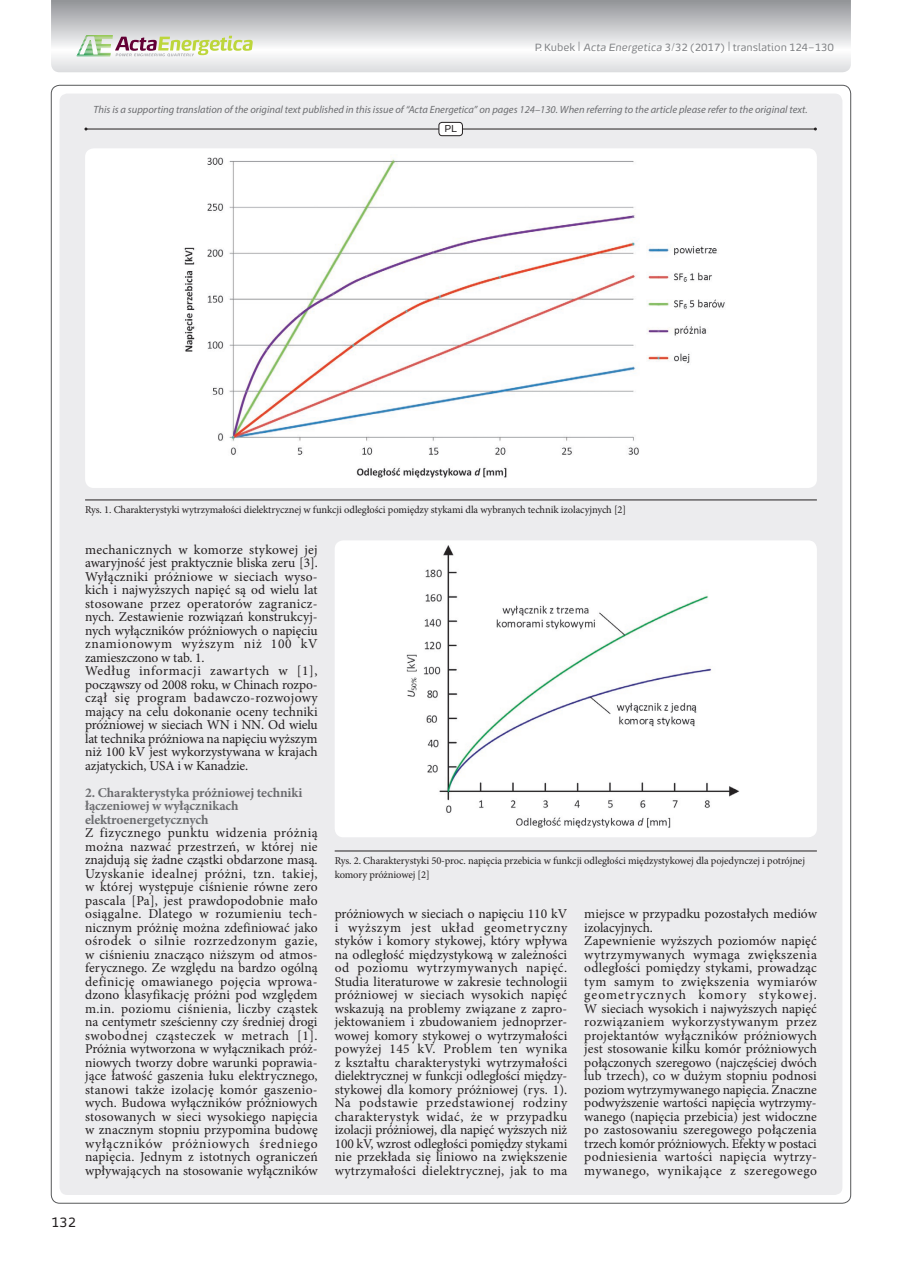
<style>
.page{position:relative;width:902px;height:1263px;background:#fff}
.page>*{position:absolute;margin:0;border:0;box-sizing:border-box;transform-origin:0 0}
.t1{font:13.5px/13.5px "Minion Pro";letter-spacing:.005em;color:#231f20}
.t2{font:700 13.5px/13.5px "Minion Pro";letter-spacing:-.01em;color:#6c6d70}
.t3{font:13.5px "Energa";color:#231f20}
.t4{font:10.5px/13.5px "Minion Pro";letter-spacing:-.01em;color:#231f20}
.t5{font:italic 10.5px "Myriad Pro";color:#6c6d70}
.t6{font:10.5px "Energa";letter-spacing:-.01em;color:#808285}
.t7{font:10.05px "Energa";color:#231f20}
.s1{font-size:13.5px}
.s2{font-style:italic}
</style>
<div class="page">
<svg style="left:51px;top:0;width:799px;height:72px"></svg>
<div style="left:60px;top:94px;width:782px;height:1101px;background:#ececee;border-radius:8px"></div>
<svg style="left:76px;top:35px;width:177px;height:21px"></svg>
<hr style="left:86px;top:129px;width:729px;height:1px;background:#231f20">
<div style="left:439px;top:122px;width:23px;height:14px;background:#fff;border-radius:3px"></div>
<div style="left:438px;top:122px;width:25px;height:14px;border:1px solid #231f20;border-radius:3px"></div>
<hr style="left:334px;top:851px;width:482px;height:1px;background:#231f20">
<hr style="left:85px;top:500px;width:731px;height:1px;background:#231f20">
<div style="left:85px;top:148px;width:731px;height:340px;background:#fff;border-radius:9px"></div>
<img style="left:184px;top:157px;width:541px;height:321px">
<div style="left:334px;top:540px;width:482px;height:297px;background:#fff;border-radius:9px"></div>
<img style="left:406px;top:545px;width:334px;height:283px">
<p class="t6" style="left:534px;top:41px;width:300px">P. Kubek <span class="s1">|</span> <span class="s2">Acta Energetica</span> 3/32 (2017) <span class="s1">|</span> translation 124–130</p>
<p class="t5" style="left:93px;top:103px;width:715px">This is a supporting translation of the original text published in this issue of “Acta Energetica” on pages 124–130. When referring to the article please refer to the original text.</p>
<p class="t7" style="left:444px;top:122px;width:14px">PL</p>
<p class="t4" style="left:85px;top:503px;width:542px">Rys. 1. Charakterystyki wytrzymałości dielektrycznej w funkcji odległości pomiędzy stykami dla wybranych technik izolacyjnych [2]</p>
<p class="t1" style="left:85px;top:543px;width:234px">mechanicznych w komorze stykowej jej awaryjność jest praktycznie bliska zeru [3].<br>Wyłączniki próżniowe w sieciach wyso&shy;kich i najwyższych napięć są od wielu lat stosowane przez operatorów zagranicz&shy;nych. Zestawienie rozwiązań konstrukcyj&shy;nych wyłączników próżniowych o napięciu znamionowym wyższym niż 100 kV zamieszczono w tab. 1.<br>Według informacji zawartych w [1], począwszy od 2008 roku, w Chinach rozpo&shy;czął się program badawczo-rozwojowy mający na celu dokonanie oceny techniki próżniowej w sieciach WN i NN. Od wielu lat technika próżniowa na napięciu wyższym niż 100 kV jest wykorzystywana w krajach azjatyckich, USA i w Kanadzie.</p>
<p class="t2" style="left:85px;top:785px;width:219px">2. Charakterystyka próżniowej techniki łączeniowej w wyłącznikach elektroenergetycznych</p>
<p class="t1" style="left:85px;top:826px;width:234px;text-align:justify">Z fizycznego punktu widzenia próżnią można nazwać przestrzeń, w której nie znajdują się żadne cząstki obdarzone masą.<br>Uzyskanie idealnej próżni, tzn. takiej, w której występuje ciśnienie równe zero pascala [Pa], jest prawdopodobnie mało osiągalne. Dlatego w rozumieniu tech&shy;nicznym próżnię można zdefiniować jako ośrodek o silnie rozrzedzonym gazie, w ciśnieniu znacząco niższym od atmos&shy;ferycznego. Ze względu na bardzo ogólną definicję omawianego pojęcia wprowa&shy;dzono klasyfikację próżni pod względem m.in. poziomu ciśnienia, liczby cząstek na centymetr sześcienny czy średniej drogi swobodnej cząsteczek w metrach [1].<br>Próżnia wytworzona w wyłącznikach próż&shy;niowych tworzy dobre warunki poprawia&shy;jące łatwość gaszenia łuku elektrycznego, stanowi także izolację komór gaszenio&shy;wych. Budowa wyłączników próżniowych stosowanych w sieci wysokiego napięcia w znacznym stopniu przypomina budowę wyłączników próżniowych średniego napięcia. Jednym z istotnych ograniczeń wpływających na stosowanie wyłączników</p>
<p class="t4" style="left:334px;top:854px;width:472px">Rys. 2. Charakterystyki 50-proc. napięcia przebicia w funkcji odległości międzystykowej dla pojedynczej i potrójnej komory próżniowej [2]</p>
<p class="t1" style="left:334px;top:907px;width:234px;text-align:justify">próżniowych w sieciach o napięciu 110 kV i wyższym jest układ geometryczny styków i komory stykowej, który wpływa na odległość międzystykową w zależności od poziomu wytrzymywanych napięć.<br>Studia literaturowe w zakresie technologii próżniowej w sieciach wysokich napięć wskazują na problemy związane z zapro&shy;jektowaniem i zbudowaniem jednoprzer&shy;wowej komory stykowej o wytrzymałości powyżej 145 kV. Problem ten wynika z kształtu charakterystyki wytrzymałości dielektrycznej w funkcji odległości między&shy;stykowej dla komory próżniowej (rys. 1).<br>Na podstawie przedstawionej rodziny charakterystyk widać, że w przypadku izolacji próżniowej, dla napięć wyższych niż 100 kV, wzrost odległości pomiędzy stykami nie przekłada się liniowo na zwiększenie wytrzymałości dielektrycznej, jak to ma</p>
<p class="t1" style="left:584px;top:907px;width:234px">miejsce w przypadku pozostałych mediów izolacyjnych.<br>Zapewnienie wyższych poziomów napięć wytrzymywanych wymaga zwiększenia odległości pomiędzy stykami, prowadząc tym samym to zwiększenia wymiarów geometrycznych komory stykowej.<br>W sieciach wysokich i najwyższych napięć rozwiązaniem wykorzystywanym przez projektantów wyłączników próżniowych jest stosowanie kilku komór próżniowych połączonych szeregowo (najczęściej dwóch lub trzech), co w dużym stopniu podnosi poziom wytrzymywanego napięcia. Znaczne podwyższenie wartości napięcia wytrzymy&shy;wanego (napięcia przebicia) jest widoczne po zastosowaniu szeregowego połączenia trzech komór próżniowych. Efekty w postaci podniesienia wartości napięcia wytrzy&shy;mywanego, wynikające z szeregowego</p>
<p class="t3" style="left:51px;top:1213px;width:26px">132</p>
</div>
